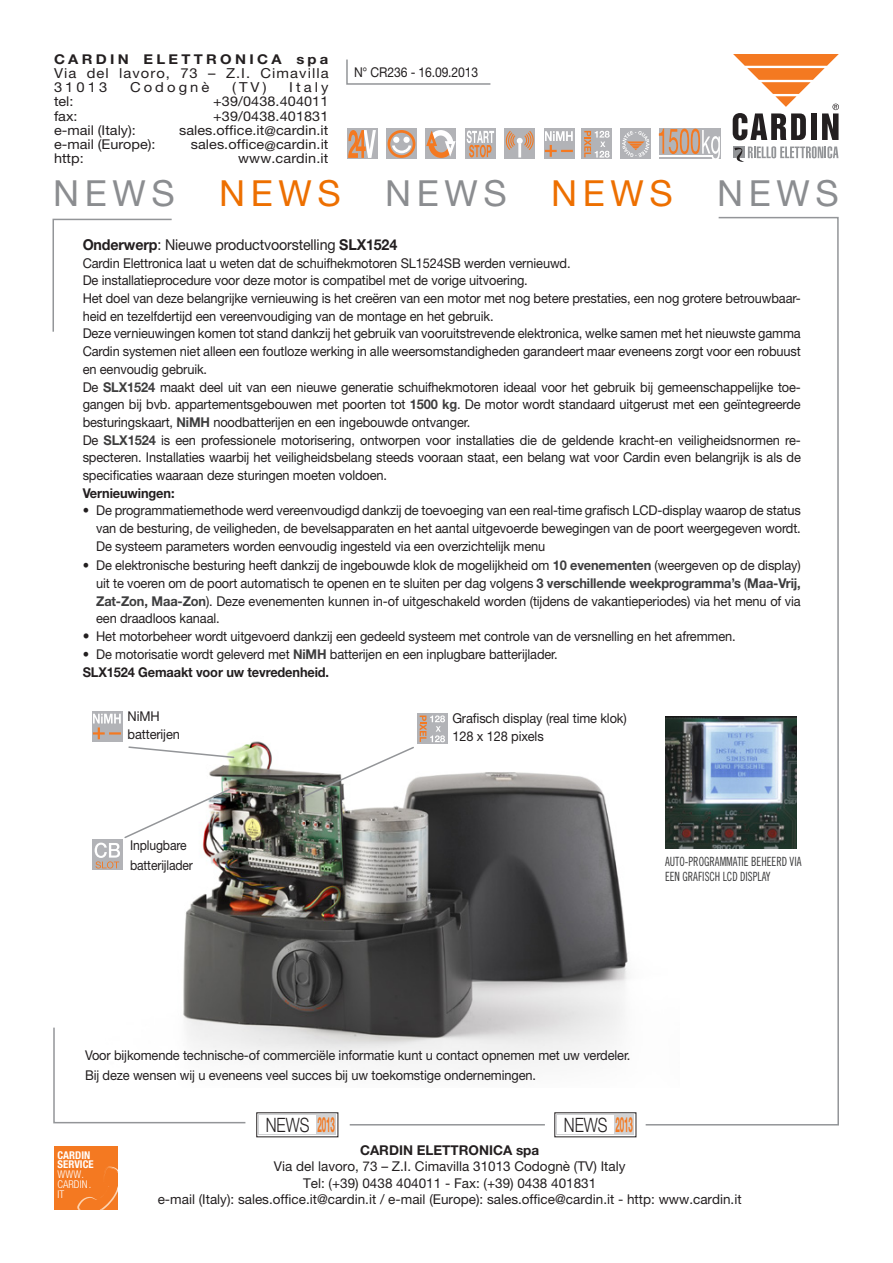
<style>
.page{position:relative;width:893px;height:1263px;background:#fff}
.page>*{position:absolute;margin:0;border:0;box-sizing:border-box;transform-origin:0 0}
.t1{font:36px "Helvetica Neue LT Std";letter-spacing:.16em;color:#8b8d90}
.t2{font:300 19.8px "Helvetica Neue LT Std";color:#231f20;scale:.78 1}
.t3{font:15px "Helvetica Neue LT Std";letter-spacing:-.01em;color:#231f20;scale:.95 1}
.t4{font:13.8px "Helvetica Neue LT Std";letter-spacing:.07em;color:#231f20;scale:1.07 1}
.t5{font:13.8px "Helvetica Neue LT Std";letter-spacing:.21em;color:#231f20;scale:1.07 1}
.t6{font:13.5px/17.7px "Helvetica Neue LT Std";letter-spacing:-.01em;color:#231f20;text-align:justify;scale:.95 1}
.t7{font:13.5px "Helvetica Neue LT Std";letter-spacing:-.01em;color:#231f20}
.t8{font:13.5px "Helvetica Neue LT Std";letter-spacing:-.01em;color:#231f20;scale:1.07 1}
.t9{font:700 13.5px "Helvetica Neue LT Std";letter-spacing:-.01em;color:#231f20;scale:.95 1}
.t10{font:13.5px "Helvetica Neue LT Std";letter-spacing:-.01em;color:#231f20;scale:.9 1}
.t11{font:700 13.5px "Helvetica Neue LT Std";letter-spacing:.22em;color:#231f20;scale:1.1 1}
.t12{font:700 13.5px "Helvetica Neue LT Std";letter-spacing:-.01em;color:#231f20}
.t13{font:13.5px "Helvetica Neue LT Std";letter-spacing:.01em;color:#231f20;scale:1.07 1}
.t14{font:12.75px/15.3px "Trade Gothic LT Std Cn 18";color:#383839;scale:.85 1}
.t15{font:700 condensed 10.8px/9.9px "Helvetica Neue LT Std";color:#fff}
.s1{color:#ed6f00}
.s2{font-weight:700}
.s3{font-weight:700;color:#3e3e3f}
.s4{font-size:14.25px}
.s5{font-weight:300}
.s6{font-weight:700;font-size:20.85px;color:#f47921}
</style>
<div class="page">
<div style="left:54px;top:1146px;width:63px;height:63px;background:#f47921"></div>
<svg style="left:77px;top:1167px;width:41px;height:43px"></svg>
<img style="left:122px;top:713px;width:506px;height:360px">
<svg style="left:645px;top:216px;width:194px;height:910px"></svg>
<div style="left:733px;top:147px;width:11px;height:11px;background:#939598"></div>
<svg style="left:733px;top:54px;width:106px;height:86px"></svg>
<svg style="left:734px;top:146px;width:104px;height:16px"></svg>
<svg style="left:346px;top:59px;width:145px;height:26px"></svg>
<div style="left:259px;top:1115px;width:77px;height:20px;background:#d1d2d4"></div>
<div style="left:260px;top:1116px;width:56px;height:18px;background:#fff"></div>
<div style="left:557px;top:1115px;width:77px;height:20px;background:#d1d2d4"></div>
<div style="left:558px;top:1116px;width:56px;height:18px;background:#fff"></div>
<hr style="left:350px;top:1124px;width:195px;height:1px;background:#939598">
<svg style="left:52px;top:218px;width:120px;height:114px"></svg>
<svg style="left:53px;top:1026px;width:194px;height:98px"></svg>
<div style="left:417px;top:713px;width:30px;height:31px;background:#b2b3b7"></div>
<svg style="left:302px;top:715px;width:143px;height:84px"></svg>
<div style="left:92px;top:711px;width:31px;height:31px;background:#b2b3b7"></div>
<svg style="left:93px;top:714px;width:28px;height:25px"></svg>
<svg style="left:92px;top:840px;width:30px;height:30px"></svg>
<img style="left:95px;top:787px;width:136px;height:81px">
<svg style="left:127px;top:745px;width:108px;height:14px"></svg>
<img style="left:665px;top:716px;width:132px;height:132px">
<div style="left:544px;top:128px;width:31px;height:31px;background:#b2b3b7"></div>
<svg style="left:545px;top:131px;width:28px;height:26px"></svg>
<div style="left:659px;top:128px;width:61px;height:31px;background:#b2b3b7"></div>
<svg style="left:659px;top:129px;width:61px;height:30px"></svg>
<hr style="left:659px;top:156px;width:54px;height:1px;background:#fff">
<svg style="left:386px;top:128px;width:31px;height:31px"></svg>
<div style="left:388px;top:130px;width:27px;height:28px;border:3px solid #f47921;border-radius:50%"></div>
<svg style="left:391px;top:137px;width:22px;height:18px"></svg>
<div style="left:403px;top:137px;width:7px;height:6px;background:#fff;border-radius:50%"></div>
<svg style="left:425px;top:128px;width:31px;height:31px"></svg>
<div style="left:465px;top:128px;width:30px;height:31px;background:#b2b3b7"></div>
<svg style="left:467px;top:131px;width:27px;height:26px"></svg>
<div style="left:504px;top:129px;width:31px;height:30px;background:#b2b3b7"></div>
<hr style="left:518px;top:143px;width:3px;height:14px;background:#fff">
<svg style="left:505px;top:131px;width:29px;height:20px"></svg>
<div style="left:347px;top:128px;width:30px;height:31px;background:#b2b3b7"></div>
<svg style="left:348px;top:130px;width:28px;height:28px"></svg>
<div style="left:620px;top:128px;width:31px;height:31px;background:#b2b3b7"></div>
<svg style="left:622px;top:131px;width:27px;height:26px"></svg>
<div style="left:581px;top:128px;width:31px;height:31px;background:#b2b3b7"></div>
<svg style="left:584px;top:131px;width:26px;height:27px"></svg>
<p class="t11" style="left:54px;top:50px;width:251px">CARDIN ELETTRONICA spa</p>
<p class="t4" style="left:54px;top:65px;width:258px">Via del lavoro, 73 – Z.I. Cimavilla</p>
<p class="t4" style="left:54px;top:79px;width:51px">31013</p>
<p class="t5" style="left:130px;top:79px;width:76px">Codognè</p>
<p class="t4" style="left:232px;top:79px;width:34px">(TV)</p>
<p class="t4" style="left:289px;top:79px;width:38px">Italy</p>
<p class="t8" style="left:54px;top:94px;width:20px">tel:</p>
<p class="t8" style="left:213px;top:94px;width:109px">+39/0438.404011</p>
<p class="t8" style="left:54px;top:108px;width:23px">fax:</p>
<p class="t8" style="left:213px;top:108px;width:109px">+39/0438.401831</p>
<p class="t8" style="left:54px;top:122px;width:78px">e-mail (Italy):</p>
<p class="t8" style="left:179px;top:122px;width:141px">sales.office.it@cardin.it</p>
<p class="t8" style="left:54px;top:136px;width:97px">e-mail (Europe):</p>
<p class="t8" style="left:191px;top:136px;width:130px">sales.office@cardin.it</p>
<p class="t8" style="left:54px;top:151px;width:29px">http:</p>
<p class="t13" style="left:238px;top:151px;width:86px">www.cardin.it</p>
<p class="t10" style="left:354px;top:64px;width:140px">N° CR236 - 16.09.2013</p>
<p class="t1" style="left:53px;top:172px;width:787px">NEWS <span class="s1">NEWS</span> NEWS <span class="s1">NEWS</span> NEWS</p>
<p class="t3" style="left:83px;top:236px;width:333px"><span class="s2">Onderwerp</span>: Nieuwe productvoorstelling <span class="s2">SLX1524</span></p>
<p class="t6" style="left:83px;top:254px;width:515px">Cardin Elettronica laat u weten dat de schuifhekmotoren SL1524SB werden vernieuwd.</p>
<p class="t6" style="left:83px;top:271px;width:470px">De installatieprocedure voor deze motor is compatibel met de vorige uitvoering.</p>
<p class="t6" style="left:83px;top:289px;width:757px">Het doel van deze belangrijke vernieuwing is het creëren van een motor met nog betere prestaties, een nog grotere betrouwbaar&shy;heid en tezelfdertijd een vereenvoudiging van de montage en het gebruik.</p>
<p class="t6" style="left:83px;top:325px;width:757px">Deze vernieuwingen komen tot stand dankzij het gebruik van vooruitstrevende elektronica, welke samen met het nieuwste gamma Cardin systemen niet alleen een foutloze werking in alle weersomstandigheden garandeert maar eveneens zorgt voor een robuust en eenvoudig gebruik.</p>
<p class="t6" style="left:83px;top:378px;width:757px">De <span class="s3">SLX1524</span> maakt deel uit van een nieuwe generatie schuifhekmotoren ideaal voor het gebruik bij gemeenschappelijke toe&shy;gangen bij bvb. appartementsgebouwen met poorten tot <span class="s3">1500 kg</span>. De motor wordt standaard uitgerust met een geïntegreerde besturingskaart, <span class="s3">NiMH</span> noodbatterijen en een ingebouwde ontvanger.</p>
<p class="t6" style="left:83px;top:431px;width:757px">De <span class="s3">SLX1524</span> is een professionele motorisering, ontworpen voor installaties die de geldende kracht-en veiligheidsnormen re&shy;specteren. Installaties waarbij het veiligheidsbelang steeds vooraan staat, een belang wat voor Cardin even belangrijk is als de specificaties waaraan deze sturingen moeten voldoen.</p>
<p class="t9" style="left:83px;top:485px;width:98px">Vernieuwingen:</p>
<p class="t6" style="left:96px;top:502px;width:743px;text-indent:-14px">• De programmatiemethode werd vereenvoudigd dankzij de toevoeging van een real-time grafisch LCD-display waarop de status van de besturing, de veiligheden, de bevelsapparaten en het aantal uitgevoerde bewegingen van de poort weergegeven wordt.<br>De systeem parameters worden eenvoudig ingesteld via een overzichtelijk menu</p>
<p class="t6" style="left:96px;top:556px;width:743px;text-indent:-14px">• De elektronische besturing heeft dankzij de ingebouwde klok de mogelijkheid om <span class="s3">10 evenementen</span> (weergeven op de display) uit te voeren om de poort automatisch te openen en te sluiten per dag volgens <span class="s3">3 verschillende weekprogramma’s</span> (<span class="s3">Maa-Vrij, Zat-Zon, Maa-Zon</span>). Deze evenementen kunnen in-of uitgeschakeld worden (tijdens de vakantieperiodes) via het menu of via een draadloos kanaal.</p>
<p class="t6" style="left:83px;top:627px;width:689px"><span class="s4">•</span> Het motorbeheer wordt uitgevoerd dankzij een gedeeld systeem met controle van de versnelling en het afremmen.</p>
<p class="t6" style="left:83px;top:645px;width:502px">• De motorisatie wordt geleverd met <span class="s3">NiMH</span> batterijen en een inplugbare batterijlader.</p>
<p class="t9" style="left:83px;top:663px;width:261px">SLX1524 Gemaakt voor uw tevredenheid.</p>
<p class="t6" style="left:452px;top:709px;width:185px">Grafisch display (real time klok)</p>
<p class="t6" style="left:452px;top:727px;width:98px">128 x 128 pixels</p>
<p class="t6" style="left:128px;top:707px;width:35px">NiMH</p>
<p class="t6" style="left:128px;top:725px;width:57px">batterijen</p>
<p class="t10" style="left:130px;top:837px;width:64px">Inplugbare</p>
<p class="t10" style="left:130px;top:857px;width:71px">batterijlader</p>
<p class="t14" style="left:665px;top:854px;width:162px">AUTO-PROGRAMMATIE BEHEERD VIA<br>EEN GRAFISCH LCD DISPLAY</p>
<p class="t6" style="left:85px;top:1046px;width:576px">Voor bijkomende technische-of commerciële informatie kunt u contact opnemen met uw verdeler.</p>
<p class="t6" style="left:85px;top:1066px;width:476px">Bij deze wensen wij u eveneens veel succes bij uw toekomstige ondernemingen.</p>
<p class="t15" style="left:58px;top:1149px;width:38px">CARDIN<br>SERVICE<br><span class="s5">WWW.<br>CARDIN.<br>IT</span></p>
<p class="t2" style="left:266px;top:1113px;width:90px">NEWS <span class="s6">2013</span></p>
<p class="t2" style="left:564px;top:1113px;width:90px">NEWS <span class="s6">2013</span></p>
<p class="t12" style="left:360px;top:1142px;width:181px">CARDIN ELETTRONICA spa</p>
<p class="t7" style="left:274px;top:1158px;width:353px">Via del lavoro, 73 – Z.I. Cimavilla 31013 Codognè (TV) Italy</p>
<p class="t7" style="left:303px;top:1175px;width:295px">Tel: (+39) 0438 404011 - Fax: (+39) 0438 401831</p>
<p class="t7" style="left:158px;top:1191px;width:585px">e-mail (Italy): sales.office.it@cardin.it / e-mail (Europe): sales.office@cardin.it - http: www.cardin.it</p>
</div>
